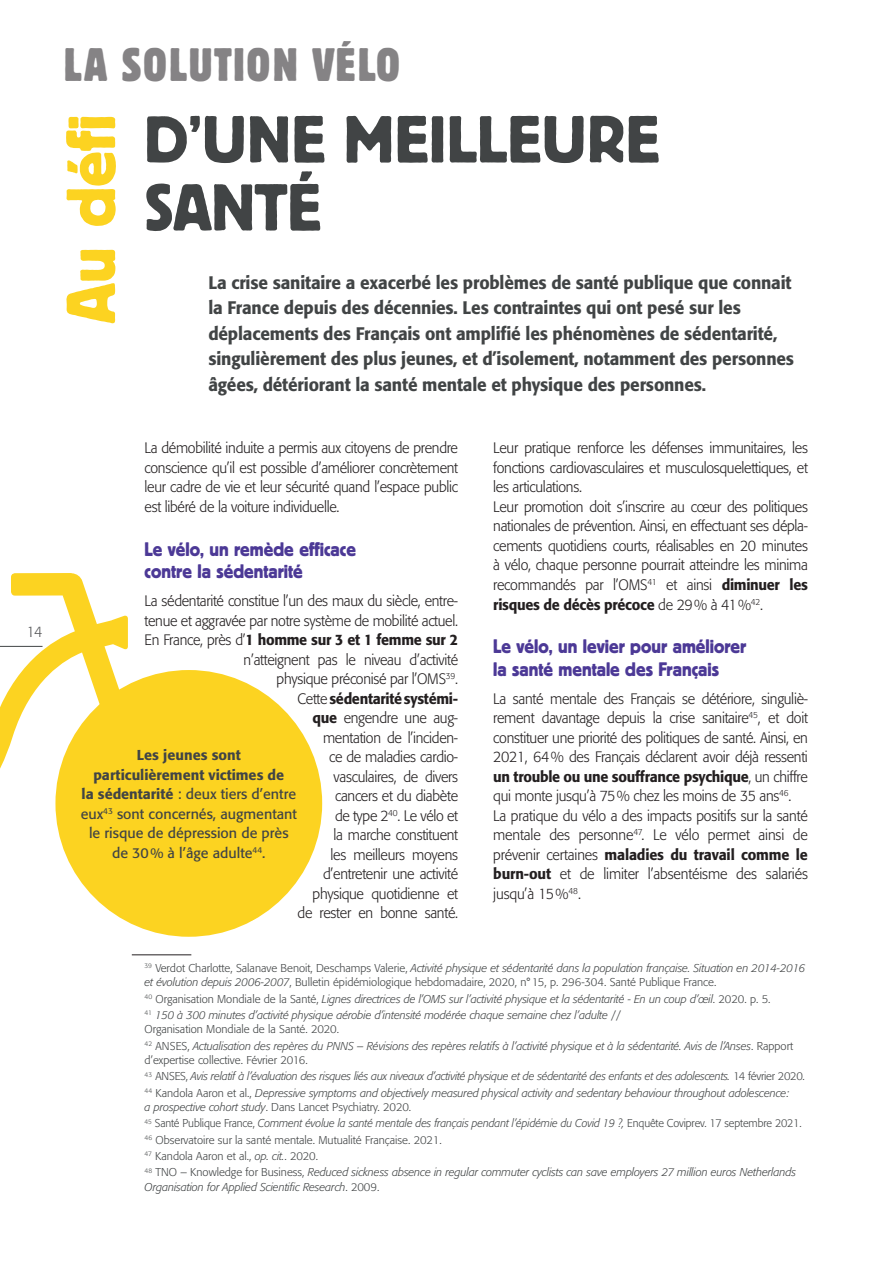
<style>
.page{position:relative;width:893px;height:1263px;background:#fff}
.page>*{position:absolute;margin:0;border:0;box-sizing:border-box;transform-origin:0 0}
.t1{font:69px "Block BE";color:#fcd321}
.new-titre-jaune{font:66px "Block BE";letter-spacing:.02em;color:#414445}
.t2{font:condensed 46.5px "Block BE";letter-spacing:.04em;color:#858385}
.intertitre-ok{font:19.5px/22.5px "Block BE";color:#4c3996;scale:.95 1}
.intro-ok{font:500 18px/25.5px "Formata";letter-spacing:-.01em;color:#414445;scale:.95 1}
.txt-ok{font:300 15px/19.5px "Formata";letter-spacing:-.02em;color:#231f20;text-align:justify;scale:.95 1}
.t3{font:300 15px "Formata";color:#57585a;scale:.95 1}
.exergue-ok{font:14.25px/19.5px "Formata";color:#414445;text-align:center}
.note-bas-de-page-ok{font:italic 300 11.25px/14.2px "Formata";letter-spacing:-.01em;color:#414445}
.note-bas-de-page_1{font:300 11.25px/14.2px "Formata";color:#414445}
.note-bas-de-page-ok-2{font:italic 300 11.25px "Formata";letter-spacing:-.01em;color:#414445;scale:.96 1}
.note-bas-de-page-ok-3{font:300 11.25px "Formata";color:#414445}
.s1{font-weight:500}
.s2{font-style:italic}
.s3{font-style:normal}
</style>
<div class="page">
<hr style="left:132px;top:954px;width:59px;height:1px;background:#231f20">
<svg style="left:0;top:573px;width:284px;height:346px"></svg>
<div style="left:55px;top:670px;width:267px;height:267px;background:#fcd321;border-radius:50%"></div>
<p class="t3" style="left:27px;top:623px;width:18px">14</p>
<h3 class="t2" style="left:64px;top:38px;width:338px">LA SOLUTION VÉLO</h3>
<h1 class="t1" style="left:52px;top:323px;width:210px;rotate:-90deg">Au défi</h1>
<p class="new-titre-jaune" style="left:145px;top:102px;width:516px">D’UNE MEILLEURE</p>
<p class="new-titre-jaune" style="left:145px;top:171px;width:177px">SANTÉ</p>
<p class="intro-ok" style="left:208px;top:269px;width:618px">La crise sanitaire a exacerbé les problèmes de santé publique que connait la France depuis des décennies. Les contraintes qui ont pesé sur les déplacements des Français ont amplifié les phénomènes de sédentarité, singulièrement des plus jeunes, et d’isolement, notamment des personnes âgées, détériorant la santé mentale et physique des personnes.</p>
<p class="txt-ok" style="left:145px;top:439px;width:332px">La démobilité induite a permis aux citoyens de prendre conscience qu’il est possible d’améliorer concrètement leur cadre de vie et leur sécurité quand l’espace public est libéré de la voiture individuelle.</p>
<p class="intertitre-ok" style="left:145px;top:537px;width:224px">Le vélo, un remède efficace contre la sédentarité</p>
<p class="txt-ok" style="left:145px;top:591px;width:332px;text-align:right">La sédentarité constitue l’un des maux du siècle, entre&shy;tenue et aggravée par notre système de mobilité actuel.<br>En France, près d’<span class="s1">1 homme sur 3 et 1 femme sur 2 </span>n’atteignent pas le niveau d’activité<br>physique préconisé par l’OMS<sup>39</sup>.<br>Cette <span class="s1">sédentarité systémi-<br>que</span> engendre une aug--<br>mentation de l’inciden-<br>ce de maladies cardio-<br>vasculaires, de divers<br>cancers et du diabète<br>de type 2<sup>40</sup>. Le vélo et<br>la marche constituent<br>les meilleurs moyens<br>d’entretenir une activité<br>physique quotidienne et<br>de rester en bonne santé.</p>
<p class="exergue-ok" style="left:81px;top:745px;width:218px"><span class="s1">Les jeunes sont particulièrement victimes de<br>la sédentarité</span> : deux tiers d’entre eux<sup>43</sup> sont concernés, augmentant le risque de dépression de près de 30% à l’âge adulte<sup>44</sup>.</p>
<p class="txt-ok" style="left:493px;top:439px;width:333px">Leur pratique renforce les défenses immunitaires, les fonctions cardiovasculaires et musculosquelettiques, et les articulations.</p>
<p class="txt-ok" style="left:493px;top:497px;width:333px">Leur promotion doit s’inscrire au cœur des politiques nationales de prévention. Ainsi, en effectuant ses dépla&shy;cements quotidiens courts, réalisables en 20 minutes à vélo, chaque personne pourrait atteindre les minima recommandés par l’OMS<sup>41</sup> et ainsi <span class="s1">diminuer les risques de décès précoce</span> de 29% à 41%<sup>42</sup>.</p>
<p class="intertitre-ok" style="left:493px;top:635px;width:268px">Le vélo, un levier pour améliorer la santé mentale des Français</p>
<p class="txt-ok" style="left:493px;top:689px;width:333px">La santé mentale des Français se détériore, singuliè&shy;rement davantage depuis la crise sanitaire<sup>45</sup>, et doit constituer une priorité des politiques de santé. Ainsi, en 2021, 64% des Français déclarent avoir déjà ressenti <span class="s1">un trouble ou une souffrance psychique</span>, un chiffre qui monte jusqu’à 75% chez les moins de 35 ans<sup>46</sup>.</p>
<p class="txt-ok" style="left:493px;top:806px;width:333px">La pratique du vélo a des impacts positifs sur la santé mentale des personne<sup>47</sup>. Le vélo permet ainsi de prévenir certaines <span class="s1">maladies du travail comme le burn-out</span> et de limiter l’absentéisme des salariés jusqu’à 15%<sup>48</sup>.</p>
<p class="note-bas-de-page_1" style="left:145px;top:961px;width:662px"><sup>39</sup> Verdot Charlotte, Salanave Benoit, Deschamps Valerie, <span class="s2">Activité physique et sédentarité dans la population française. Situation en 2014-2016 et évolution depuis 2006-2007</span>, Bulletin épidémiologique hebdomadaire, 2020, n°15, p. 296-304. Santé Publique France.</p>
<p class="note-bas-de-page-ok" style="left:145px;top:992px;width:628px"><sup>40</sup> <span class="s3">Organisation Mondiale de la Santé,</span> Lignes directrices de l’OMS sur l’activité physique et la sédentarité - En un coup d’œil<span class="s3">. 2020. p. 5.</span></p>
<p class="note-bas-de-page-ok" style="left:145px;top:1008px;width:478px"><sup>41</sup> 150 à 300 minutes d’activité physique aérobie d’intensité modérée chaque semaine chez l’adulte <span class="s3">//<br>Organisation Mondiale de la Santé. 2020.</span></p>
<p class="note-bas-de-page-ok" style="left:145px;top:1039px;width:650px"><sup>42</sup> <span class="s3">ANSES,</span> Actualisation des repères du PNNS – Révisions des repères relatifs à l’activité physique et à la sédentarité. Avis de l’Anses<span class="s3">. Rapport d’expertise collective. Février 2016.</span></p>
<p class="note-bas-de-page-ok" style="left:145px;top:1069px;width:662px"><sup>43</sup> <span class="s3">ANSES,</span> Avis relatif à l’évaluation des risques liés aux niveaux d’activité physique et de sédentarité des enfants et des adolescents. <span class="s3">14 février 2020.</span></p>
<p class="note-bas-de-page-ok" style="left:145px;top:1086px;width:646px"><sup>44</sup> <span class="s3">Kandola Aaron et al.,</span> Depressive symptoms and objectively measured physical activity and sedentary behaviour throughout adolescence: a prospective cohort study<span class="s3">. Dans Lancet Psychiatry. 2020.</span></p>
<p class="note-bas-de-page-ok-2" style="left:145px;top:1117px;width:686px"><sup>45</sup> <span class="s3">Santé Publique France,</span> Comment évolue la santé mentale des français pendant l’épidémie du Covid 19 ?, <span class="s3">Enquête Coviprev. 17 septembre 2021.</span></p>
<p class="note-bas-de-page-ok-3" style="left:145px;top:1133px;width:299px"><sup>46</sup> Observatoire sur la santé mentale. Mutualité Française. 2021.</p>
<p class="note-bas-de-page-ok-3" style="left:145px;top:1149px;width:175px"><sup>47</sup> Kandola Aaron et al., <span class="s2">op. cit.</span>. 2020.</p>
<p class="note-bas-de-page-ok" style="left:145px;top:1165px;width:653px"><sup>48</sup> <span class="s3">TNO – Knowledge for Business,</span> Reduced sickness absence in regular commuter cyclists can save employers 27 million euros Netherlands<br>Organisation for Applied Scientific Research<span class="s3">. 2009.</span></p>
</div>
